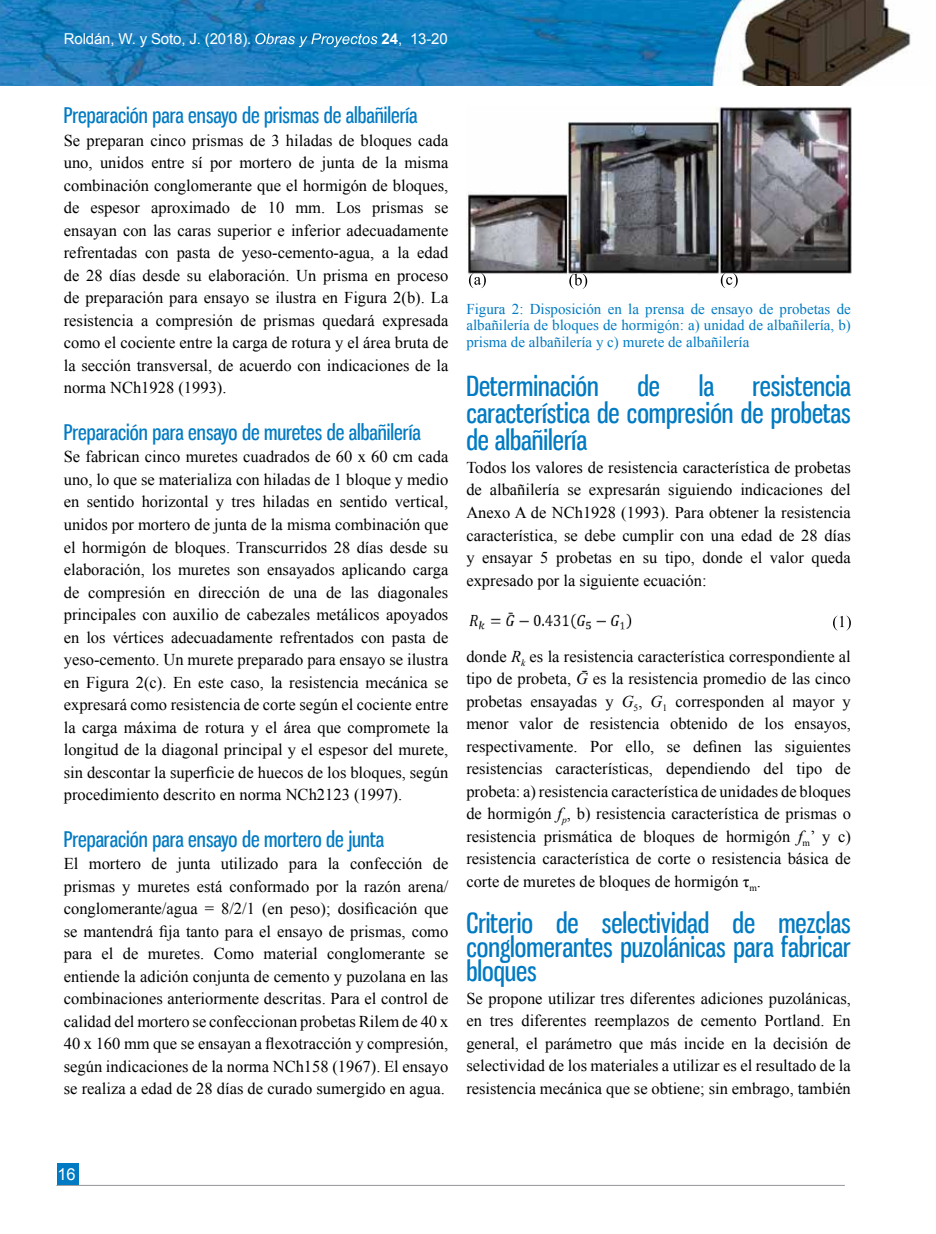
<style>
.page{position:relative;width:936px;height:1234px;background:#fff}
.page>*{position:absolute;margin:0;border:0;box-sizing:border-box;transform-origin:0 0}
.t1{font:27px/27px "Gnuolane Free";color:#007ac2;text-align:justify}
.t2{font:21px "Gnuolane Free";color:#007ac2}
.t3{font:16.5px/22.5px "Times New Roman";color:#000;text-align:justify}
.t4{font:16.5px "Arial";color:#fff}
.t5{font:15px/16.5px "Times New Roman";color:#007ac2;text-align:justify}
.t6{font:15px "Arial";letter-spacing:-.01em;color:#fff}
.s1{font-weight:700}
.s2{font-style:italic}
</style>
<div class="page">
<img style="left:0;top:0;width:911px;height:85px">
<hr style="left:56px;top:1184px;width:788px;height:1px;background:#939598">
<div style="left:57px;top:1163px;width:21px;height:21px;background:#007ac2"></div>
<svg style="left:255px;top:33px;width:122px;height:14px;background:#4097c9"></svg>
<img style="left:466px;top:106px;width:385px;height:168px">
<svg style="left:720px;top:273px;width:17px;height:15px"></svg>
<svg style="left:569px;top:274px;width:18px;height:15px"></svg>
<svg style="left:469px;top:273px;width:17px;height:15px"></svg>
<img style="left:469px;top:612px;width:163px;height:17px">
<svg style="left:833px;top:615px;width:17px;height:15px"></svg>
<p class="t6" style="left:64px;top:29px;width:189px">Roldán, W. y Soto, J. (2018).</p>
<p class="t6" style="left:381px;top:29px;width:68px"><span class="s1">24</span>, 13-20</p>
<p class="t2" style="left:64px;top:103px;width:355px">Preparación para ensayo de prismas de albañilería</p>
<p class="t3" style="left:64px;top:129px;width:386px">Se preparan cinco prismas de 3 hiladas de bloques cada uno, unidos entre sí por mortero de junta de la misma combinación conglomerante que el hormigón de bloques, de espesor aproximado de 10 mm. Los prismas se ensayan con las caras superior e inferior adecuadamente refrentadas con pasta de yeso-cemento-agua, a la edad de 28 días desde su elaboración. Un prisma en proceso de preparación para ensayo se ilustra en Figura 2(b). La resistencia a compresión de prismas quedará expresada como el cociente entre la carga de rotura y el área bruta de la sección transversal, de acuerdo con indicaciones de la norma NCh1928 (1993).</p>
<p class="t2" style="left:64px;top:419px;width:358px">Preparación para ensayo de muretes de albañilería</p>
<p class="t3" style="left:64px;top:445px;width:386px">Se fabrican cinco muretes cuadrados de 60 x 60 cm cada uno, lo que se materializa con hiladas de 1 bloque y medio en sentido horizontal y tres hiladas en sentido vertical, unidos por mortero de junta de la misma combinación que el hormigón de bloques. Transcurridos 28 días desde su elaboración, los muretes son ensayados aplicando carga de compresión en dirección de una de las diagonales principales con auxilio de cabezales metálicos apoyados en los vértices adecuadamente refrentados con pasta de yeso-cemento. Un murete preparado para ensayo se ilustra en Figura 2(c). En este caso, la resistencia mecánica se expresará como resistencia de corte según el cociente entre la carga máxima de rotura y el área que compromete la longitud de la diagonal principal y el espesor del murete, sin descontar la superficie de huecos de los bloques, según procedimiento descrito en norma NCh2123 (1997).</p>
<p class="t2" style="left:64px;top:826px;width:322px">Preparación para ensayo de mortero de junta</p>
<p class="t3" style="left:64px;top:852px;width:386px">El mortero de junta utilizado para la confección de prismas y muretes está conformado por la razón arena/ conglomerante/agua = 8/2/1 (en peso); dosificación que se mantendrá fija tanto para el ensayo de prismas, como para el de muretes. Como material conglomerante se entiende la adición conjunta de cemento y puzolana en las combinaciones anteriormente descritas. Para el control de calidad del mortero se confeccionan probetas Rilem de 40 x 40 x 160 mm que se ensayan a flexotracción y compresión, según indicaciones de la norma NCh158 (1967). El ensayo se realiza a edad de 28 días de curado sumergido en agua.</p>
<p class="t5" style="left:466px;top:300px;width:386px">Figura 2: Disposición en la prensa de ensayo de probetas de albañilería de bloques de hormigón: a) unidad de albañilería, b) prisma de albañilería y c) murete de albañilería</p>
<h1 class="t1" style="left:466px;top:372px;width:134px">Determinación</h1>
<h1 class="t1" style="left:637px;top:372px;width:24px">de</h1>
<h1 class="t1" style="left:698px;top:372px;width:17px">la</h1>
<h1 class="t1" style="left:466px;top:372px;width:386px;text-indent:286px">resistencia característica de compresión de probetas de albañilería</h1>
<p class="t3" style="left:466px;top:456px;width:386px">Todos los valores de resistencia característica de probetas de albañilería se expresarán siguiendo indicaciones del Anexo A de NCh1928 (1993). Para obtener la resistencia característica, se debe cumplir con una edad de 28 días y ensayar 5 probetas en su tipo, donde el valor queda expresado por la siguiente ecuación:</p>
<p class="t3" style="left:466px;top:644px;width:386px">donde <span class="s2">R</span><sub>k</sub> es la resistencia característica correspondiente al tipo de probeta, <span class="s2">Ḡ</span> es la resistencia promedio de las cinco probetas ensayadas y <span class="s2">G</span><sub>5</sub>, <span class="s2">G</span><sub>1</sub> corresponden al mayor y menor valor de resistencia obtenido de los ensayos, respectivamente. Por ello, se definen las siguientes resistencias características, dependiendo del tipo de probeta: a) resistencia característica de unidades de bloques de hormigón <span class="s2">f</span><sub>p</sub>, b) resistencia característica de prismas o resistencia prismática de bloques de hormigón <span class="s2">f</span><sub>m</sub>’ y c) resistencia característica de corte o resistencia básica de corte de muretes de bloques de hormigón τ<sub>m</sub>.</p>
<h1 class="t1" style="left:466px;top:910px;width:386px;line-height:24px">Criterio de selectividad de mezclas conglomerantes puzolánicas para fabricar bloques</h1>
<p class="t3" style="left:466px;top:986px;width:386px">Se propone utilizar tres diferentes adiciones puzolánicas, en tres diferentes reemplazos de cemento Portland. En general, el parámetro que más incide en la decisión de selectividad de los materiales a utilizar es el resultado de la resistencia mecánica que se obtiene; sin embrago, también</p>
<p class="t4" style="left:57px;top:1163px;width:20px">16</p>
</div>
